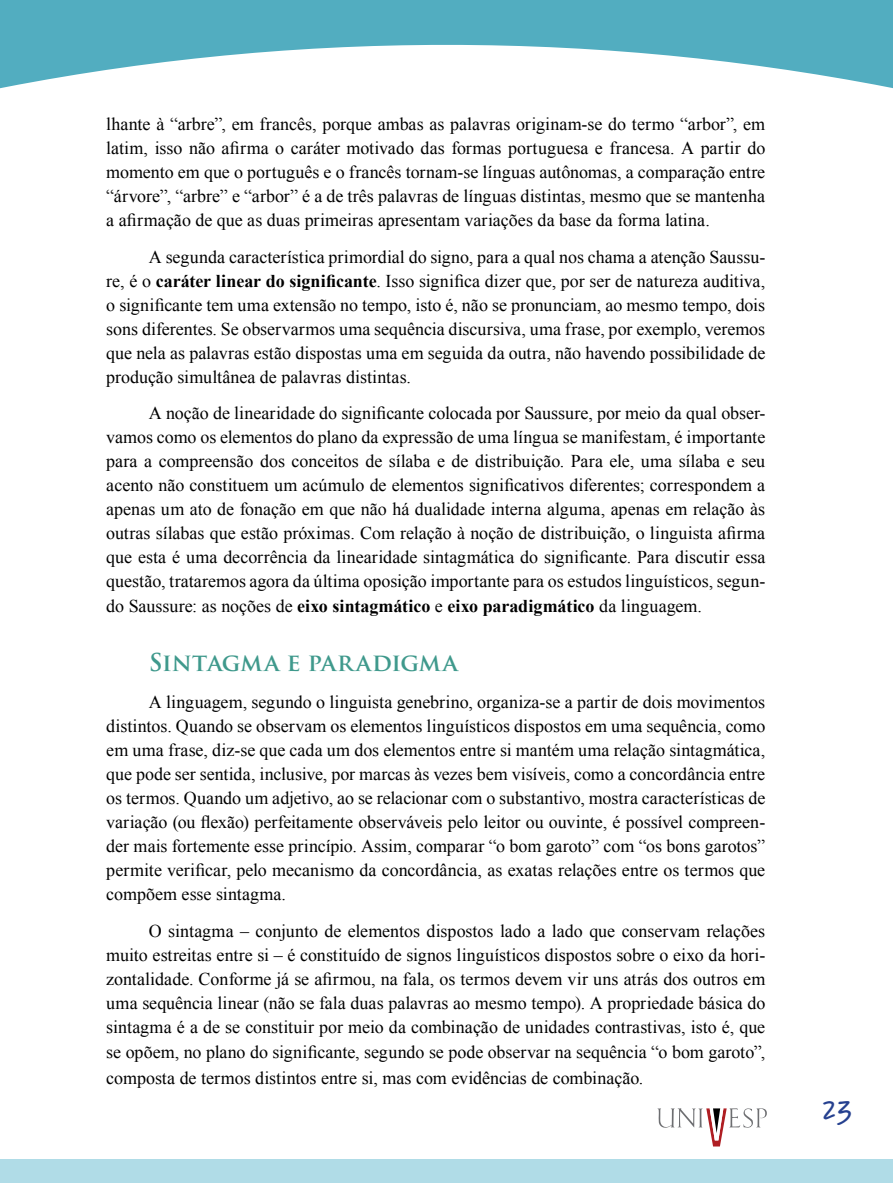
<style>
.page{position:relative;width:893px;height:1183px;background:#fff}
.page>*{position:absolute;margin:0;border:0;box-sizing:border-box;transform-origin:0 0}
.t1{font:700 30px "Bruno JB Std";color:#25408f}
.t2{font:700 24px "Trajan Pro";letter-spacing:-.005em;color:#3f998c}
.t3{font:18px/24px "Times New Roman";color:#000;text-align:justify}
.s1{font-weight:700}
</style>
<div class="page">
<svg style="left:657px;top:1108px;width:110px;height:38px"></svg>
<svg style="left:0;top:0;width:893px;height:89px;fill:#52adc0"></svg>
<div style="left:0;top:1158px;width:893px;height:24px;background:#b0dce7"></div>
<p class="t3" style="left:106px;top:111px;width:660px">lhante à “arbre”, em francês, porque ambas as palavras originam-se do termo “arbor”, em latim, isso não afirma o caráter motivado das formas portuguesa e francesa. A partir do momento em que o português e o francês tornam-se línguas autônomas, a comparação entre “árvore”, “arbre” e “arbor” é a de três palavras de línguas distintas, mesmo que se mantenha a afirmação de que as duas primeiras apresentam variações da base da forma latina.</p>
<p class="t3" style="left:106px;top:244px;width:661px;text-indent:43px">A segunda característica primordial do signo, para a qual nos chama a atenção Saussu&shy;re, é o <span class="s1">caráter linear do significante</span>. Isso significa dizer que, por ser de natureza auditiva, o significante tem uma extensão no tempo, isto é, não se pronunciam, ao mesmo tempo, dois sons diferentes. Se observarmos uma sequência discursiva, uma frase, por exemplo, veremos que nela as palavras estão dispostas uma em seguida da outra, não havendo possibilidade de produção simultânea de palavras distintas.</p>
<p class="t3" style="left:106px;top:401px;width:661px;text-indent:43px">A noção de linearidade do significante colocada por Saussure, por meio da qual obser&shy;vamos como os elementos do plano da expressão de uma língua se manifestam, é importante para a compreensão dos conceitos de sílaba e de distribuição. Para ele, uma sílaba e seu acento não constituem um acúmulo de elementos significativos diferentes; correspondem a apenas um ato de fonação em que não há dualidade interna alguma, apenas em relação às outras sílabas que estão próximas. Com relação à noção de distribuição, o linguista afirma que esta é uma decorrência da linearidade sintagmática do significante. Para discutir essa questão, trataremos agora da última oposição importante para os estudos linguísticos, segun&shy;do Saussure: as noções de <span class="s1">eixo sintagmático</span> e <span class="s1">eixo paradigmático</span> da linguagem.</p>
<h2 class="t2" style="left:149px;top:647px;width:311px">SINTAGMA E PARADIGMA</h2>
<p class="t3" style="left:106px;top:689px;width:661px;text-indent:43px">A linguagem, segundo o linguista genebrino, organiza-se a partir de dois movimentos distintos. Quando se observam os elementos linguísticos dispostos em uma sequência, como em uma frase, diz-se que cada um dos elementos entre si mantém uma relação sintagmática, que pode ser sentida, inclusive, por marcas às vezes bem visíveis, como a concordância entre os termos. Quando um adjetivo, ao se relacionar com o substantivo, mostra características de variação (ou flexão) perfeitamente observáveis pelo leitor ou ouvinte, é possível compreen&shy;der mais fortemente esse princípio. Assim, comparar “o bom garoto” com “os bons garotos” permite verificar, pelo mecanismo da concordância, as exatas relações entre os termos que compõem esse sintagma.</p>
<p class="t3" style="left:106px;top:918px;width:661px;line-height:24.5px;text-indent:43px">O sintagma – conjunto de elementos dispostos lado a lado que conservam relações muito estreitas entre si – é constituído de signos linguísticos dispostos sobre o eixo da hori&shy;zontalidade. Conforme já se afirmou, na fala, os termos devem vir uns atrás dos outros em uma sequência linear (não se fala duas palavras ao mesmo tempo). A propriedade básica do sintagma é a de se constituir por meio da combinação de unidades contrastivas, isto é, que se opõem, no plano do significante, segundo se pode observar na sequência “o bom garoto”, composta de termos distintos entre si, mas com evidências de combinação.</p>
<h1 class="t1" style="left:823px;top:1089px;width:31px">23</h1>
</div>
